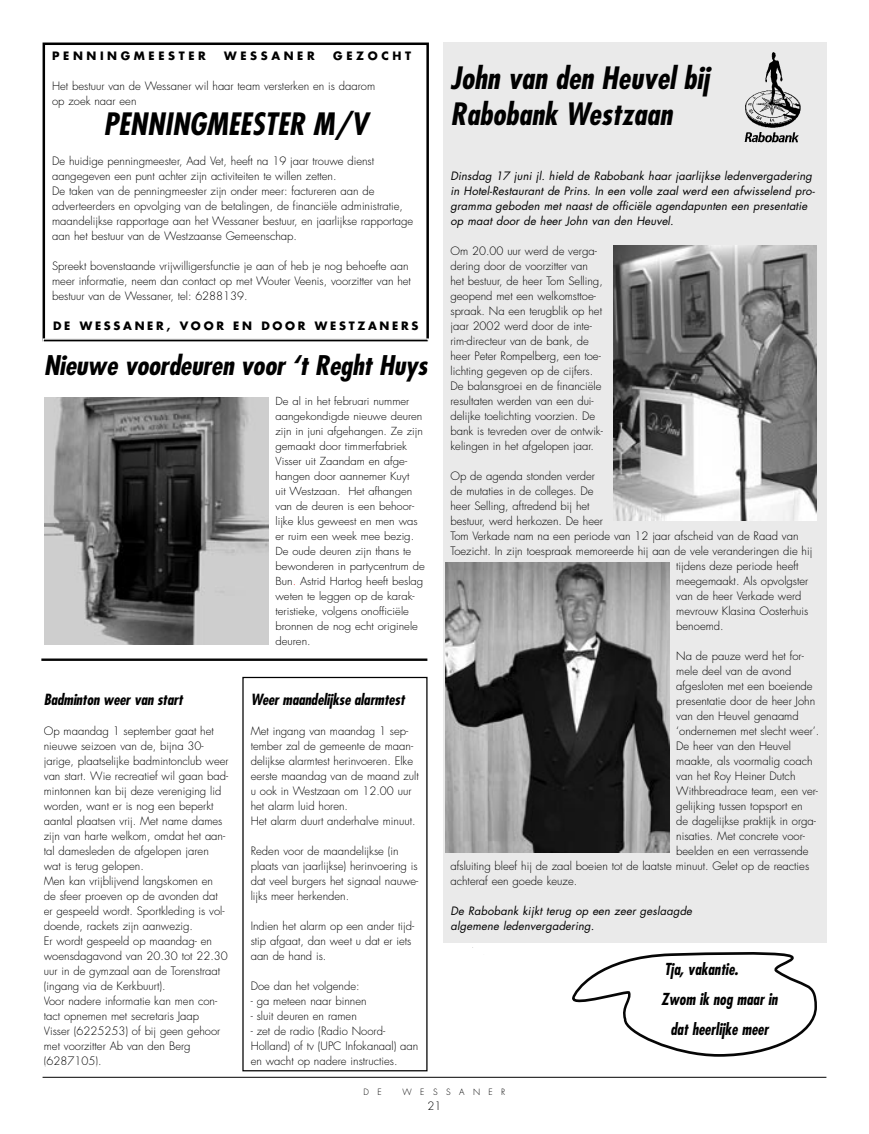
<style>
.page{position:relative;width:869px;height:1134px;background:#fff}
.page>*{position:absolute;margin:0;border:0;box-sizing:border-box;transform-origin:0 0}
.kop_groot{font:italic 700 condensed 30px "Futura Std";color:#000}
.Normaal{font:italic 700 condensed 30px "Futura Std";color:#000}
.Kop_klein{font:italic 700 condensed 26.38px "Futura Std";letter-spacing:-.01em;color:#000;scale:1.04 1}
.biezebeest_tekst{font:italic 700 condensed 16.12px "Futura Std";color:#000;scale:.93 1}
.Kop_klein-2{font:italic 700 condensed 15px "Futura Std";letter-spacing:-.01em;color:#000}
.Normaal-2{font:300 11.25px/15px "Futura Std";color:#000}
.inleiding{font:italic 11.25px/15px "Futura Std";letter-spacing:.01em;color:#000}
.Standaard{font:700 11.25px "Futura Std";letter-spacing:.24em;color:#000}
.Standaard-2{font:700 11.25px "Futura Std";letter-spacing:.32em;color:#000}
.Normaal-3{font:300 10.75px/15px "Futura Std";color:#000;scale:1.04 1}
.Normaal-4{font:300 8.5px "Futura Std";letter-spacing:1em;color:#000}
.s1{color:#f00}
</style>
<div class="page">
<hr style="left:43px;top:1077px;width:783px;height:1px;background:#000">
<div style="left:43px;top:43px;width:385px;height:298px;border:2px solid #000"></div>
<svg style="left:572px;top:952px;width:245px;height:105px"></svg>
<div style="left:43px;top:338px;width:385px;height:311px;border:1px solid #fff"></div>
<img style="left:45px;top:397px;width:223px;height:247px">
<hr style="left:41px;top:658px;width:386px;height:3px;background:#060606">
<div style="left:242px;top:677px;width:185px;height:394px;border:1px solid #000"></div>
<div style="left:443px;top:43px;width:383px;height:900px;background:#eaeaea"></div>
<img style="left:613px;top:245px;width:202px;height:276px">
<img style="left:445px;top:562px;width:224px;height:291px">
<img style="left:744px;top:52px;width:57px;height:91px">
<p class="Standaard-2" style="left:52px;top:48px;width:155px">PENNINGMEESTER</p>
<p class="Standaard-2" style="left:224px;top:48px;width:92px">WESSANER</p>
<p class="Standaard-2" style="left:333px;top:48px;width:79px">GEZOCHT</p>
<p class="Normaal-2" style="left:52px;top:79px;width:324px">Het bestuur van de Wessaner wil haar team versterken en is daarom</p>
<p class="Normaal-2" style="left:52px;top:94px;width:86px">op zoek naar een</p>
<p class="Normaal" style="left:103px;top:105px;width:266px">PENNINGMEESTER M/V</p>
<p class="Normaal-2" style="left:52px;top:154px;width:323px">De huidige penningmeester, Aad Vet, heeft na 19 jaar trouwe dienst</p>
<p class="Normaal-2" style="left:52px;top:169px;width:286px">aangegeven een punt achter zijn activiteiten te willen zetten.</p>
<p class="Normaal-2" style="left:52px;top:184px;width:324px">De taken van de penningmeester zijn onder meer: factureren aan de</p>
<p class="Normaal-2" style="left:52px;top:199px;width:352px">adverteerders en opvolging van de betalingen, de financiële administratie,</p>
<p class="Normaal-2" style="left:52px;top:214px;width:362px">maandelijkse rapportage aan het Wessaner bestuur, en jaarlijkse rapportage</p>
<p class="Normaal-2" style="left:52px;top:229px;width:246px">aan het bestuur van de Westzaanse Gemeenschap.</p>
<p class="Normaal-2" style="left:52px;top:259px;width:360px">Spreekt bovenstaande vrijwilligersfunctie je aan of heb je nog behoefte aan meer informatie, neem dan contact op met Wouter Veenis, voorzitter van het</p>
<p class="Normaal-2" style="left:52px;top:289px;width:197px">bestuur van de Wessaner, tel: 6288139.</p>
<p class="Standaard" style="left:53px;top:318px;width:366px">DE WESSANER, VOOR EN DOOR WESTZANERS</p>
<p class="Kop_klein" style="left:44px;top:349px;width:370px">Nieuwe voordeuren voor ‘t Reght Huys</p>
<p class="Normaal-3" style="left:275px;top:394px;width:145px">De al in het februari nummer aangekondigde nieuwe deuren zijn in juni afgehangen. Ze zijn gemaakt door timmerfabriek<br>Visser uit Zaandam en afge&shy;hangen door aannemer Kuyt<br>uit Westzaan. Het afhangen van de deuren is een behoor&shy;lijke klus geweest en men was er ruim een week mee bezig.<br>De oude deuren zijn thans te bewonderen in partycentrum de<br>Bun<span class="s1">.</span> Astrid Hartog heeft beslag weten te leggen op de karak&shy;teristieke, volgens onofficiële bronnen de nog echt originele deuren.</p>
<p class="Kop_klein-2" style="left:44px;top:690px;width:140px">Badminton weer van start</p>
<p class="Normaal-2" style="left:44px;top:724px;width:186px">Op maandag 1 september gaat het nieuwe seizoen van de, bijna 30- jarige, plaatselijke badmintonclub weer van start. Wie recreatief wil gaan bad&shy;mintonnen kan bij deze vereniging lid worden, want er is nog een beperkt aantal plaatsen vrij. Met name dames zijn van harte welkom, omdat het aan&shy;tal damesleden de afgelopen jaren wat is terug gelopen.</p>
<p class="Normaal-2" style="left:44px;top:874px;width:182px">Men kan vrijblijvend langskomen en de sfeer proeven op de avonden dat er gespeeld wordt. Sportkleding is vol&shy;doende, rackets zijn aanwezig.</p>
<p class="Normaal-2" style="left:44px;top:934px;width:185px">Er wordt gespeeld op maandag- en woensdagavond van 20.30 tot 22.30 uur in de gymzaal aan de Torenstraat (ingang via de Kerkbuurt).</p>
<p class="Normaal-2" style="left:44px;top:994px;width:178px">Voor nadere informatie kan men con&shy;tact opnemen met secretaris Jaap<br>Visser (6225253) of bij geen gehoor met voorzitter Ab van den Berg (6287105).</p>
<p class="Kop_klein-2" style="left:250px;top:690px;width:155px">Weer maandelijkse alarmtest</p>
<p class="Normaal-2" style="left:250px;top:724px;width:169px">Met ingang van maandag 1 sep&shy;tember zal de gemeente de maan&shy;delijkse alarmtest herinvoeren. Elke eerste maandag van de maand zult u ook in Westzaan om 12.00 uur het alarm luid horen.</p>
<p class="Normaal-2" style="left:250px;top:814px;width:166px">Het alarm duurt anderhalve minuut.</p>
<p class="Normaal-2" style="left:250px;top:844px;width:169px">Reden voor de maandelijkse (in plaats van jaarlijkse) herinvoering is dat veel burgers het signaal nauwe&shy;lijks meer herkenden.</p>
<p class="Normaal-2" style="left:250px;top:919px;width:165px">Indien het alarm op een ander tijd&shy;stip afgaat, dan weet u dat er iets aan de hand is.</p>
<p class="Normaal-2" style="left:250px;top:979px;width:110px">Doe dan het volgende:</p>
<p class="Normaal-2" style="left:250px;top:994px;width:117px">- ga meteen naar binnen</p>
<p class="Normaal-2" style="left:250px;top:1009px;width:108px">- sluit deuren en ramen</p>
<p class="Normaal-2" style="left:250px;top:1024px;width:169px">- zet de radio (Radio Noord-<br>Holland) of tv (UPC Infokanaal) aan en wacht op nadere instructies.</p>
<p class="kop_groot" style="left:450px;top:59px;width:260px">John van den Heuvel bij</p>
<p class="kop_groot" style="left:450px;top:95px;width:223px">Rabobank Westzaan</p>
<p class="inleiding" style="left:450px;top:169px;width:366px">Dinsdag 17 juni jl. hield de Rabobank haar jaarlijkse ledenvergadering in Hotel-Restaurant de Prins. In een volle zaal werd een afwisselend pro&shy;gramma geboden met naast de officiële agendapunten een presentatie op maat door de heer John van den Heuvel.</p>
<p class="Normaal-2" style="left:450px;top:244px;width:154px">Om 20.00 uur werd de verga&shy;dering door de voorzitter van het bestuur, de heer Tom Selling, geopend met een welkomsttoe&shy;spraak. Na een terugblik op het jaar 2002 werd door de inte&shy;rim-directeur van de bank, de heer Peter Rompelberg, een toe&shy;lichting gegeven op de cijfers.<br>De balansgroei en de financiële resultaten werden van een dui&shy;delijke toelichting voorzien. De bank is tevreden over de ontwik&shy;kelingen in het afgelopen jaar.</p>
<p class="Normaal-2" style="left:450px;top:469px;width:146px">Op de agenda stonden verder</p>
<p class="Normaal-2" style="left:450px;top:484px;width:145px">de mutaties in de colleges. De</p>
<p class="Normaal-2" style="left:450px;top:499px;width:141px">heer Selling, aftredend bij het</p>
<p class="Normaal-2" style="left:450px;top:514px;width:154px">bestuur, werd herkozen. De heer</p>
<p class="Normaal-2" style="left:450px;top:529px;width:349px">Tom Verkade nam na een periode van 12 jaar afscheid van de Raad van</p>
<p class="Normaal-2" style="left:450px;top:544px;width:363px">Toezicht. In zijn toespraak memoreerde hij aan de vele veranderingen die hij</p>
<p class="Normaal-2" style="left:676px;top:559px;width:124px">tijdens deze periode heeft</p>
<p class="Normaal-2" style="left:676px;top:574px;width:134px">meegemaakt. Als opvolgster</p>
<p class="Normaal-2" style="left:676px;top:589px;width:127px">van de heer Verkade werd</p>
<p class="Normaal-2" style="left:676px;top:604px;width:133px">mevrouw Klasina Oosterhuis</p>
<p class="Normaal-2" style="left:676px;top:619px;width:49px">benoemd.</p>
<p class="Normaal-2" style="left:676px;top:649px;width:144px">Na de pauze werd het for&shy;mele deel van de avond afgesloten met een boeiende presentatie door de heer John van den Heuvel genaamd ‘ondernemen met slecht weer’.</p>
<p class="Normaal-2" style="left:676px;top:739px;width:116px">De heer van den Heuvel</p>
<p class="Normaal-2" style="left:676px;top:754px;width:138px">maakte, als voormalig coach</p>
<p class="Normaal-2" style="left:676px;top:769px;width:121px">van het Roy Heiner Dutch</p>
<p class="Normaal-2" style="left:676px;top:784px;width:143px">Withbreadrace team, een ver-</p>
<p class="Normaal-2" style="left:676px;top:799px;width:128px">gelijking tussen topsport en</p>
<p class="Normaal-2" style="left:676px;top:814px;width:141px">de dagelijkse praktijk in orga-</p>
<p class="Normaal-2" style="left:676px;top:829px;width:130px">nisaties. Met concrete voor-</p>
<p class="Normaal-2" style="left:676px;top:844px;width:134px">beelden en een verrassende</p>
<p class="Normaal-2" style="left:450px;top:859px;width:360px">afsluiting bleef hij de zaal boeien tot de laatste minuut. Gelet op de reacties</p>
<p class="Normaal-2" style="left:450px;top:874px;width:128px">achteraf een goede keuze.</p>
<p class="inleiding" style="left:450px;top:904px;width:243px">De Rabobank kijkt terug op een zeer geslaagde</p>
<p class="inleiding" style="left:450px;top:919px;width:145px">algemene ledenvergadering.</p>
<p class="biezebeest_tekst" style="left:664px;top:959px;width:81px">Tja, vakantie.</p>
<p class="biezebeest_tekst" style="left:661px;top:989px;width:127px">Zwom ik nog maar in</p>
<p class="biezebeest_tekst" style="left:670px;top:1019px;width:107px">dat heerlijke meer</p>
<p class="Normaal-4" style="left:363px;top:1087px;width:20px">D E</p>
<p class="Normaal-4" style="left:402px;top:1087px;width:104px">WESSANER</p>
<p class="Normaal-2" style="left:427px;top:1099px;width:15px">21</p>
</div>
